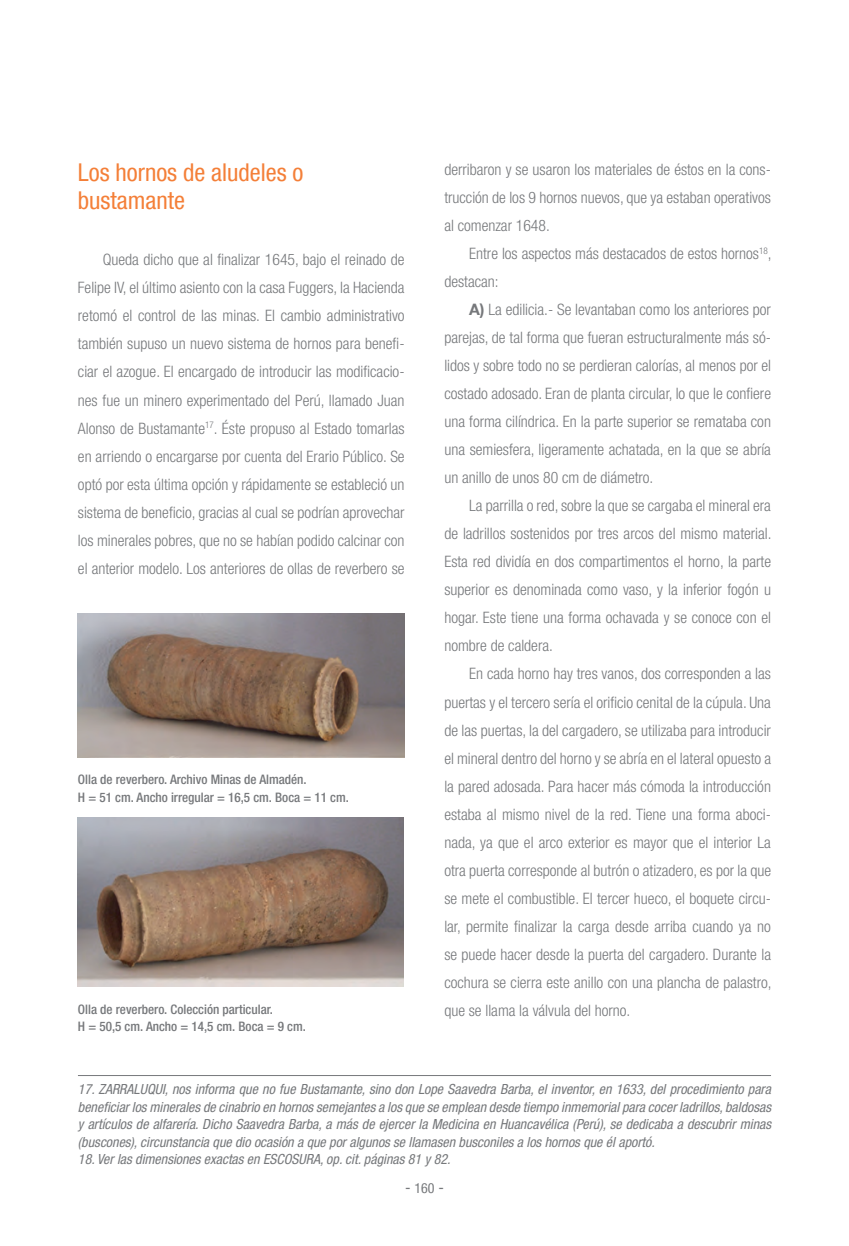
<style>
.page{position:relative;width:849px;height:1246px;background:#fff}
.page>*{position:absolute;margin:0;border:0;box-sizing:border-box;transform-origin:0 0}
.t1{font:condensed 24.5px/28px "Helvetica Neue LT Com";color:#f47f38}
.t2{font:300 condensed 15.75px/28px "Helvetica Neue LT Com";color:#76787b;text-align:justify}
.t3{font:italic condensed 14px/17.5px "Helvetica Neue LT Com";color:#76787b;text-align:justify}
.t4{font:condensed 14px "Helvetica Neue LT Com";color:#76787b}
.t5{font:500 condensed 13.12px/17.5px "Helvetica Neue LT Com";color:#76787b}
.s1{font-weight:700;font-stretch:normal}
.s2{font-size:15.75px}
</style>
<div class="page">
<img style="left:78px;top:613px;width:326px;height:144px">
<img style="left:78px;top:817px;width:325px;height:169px">
<hr style="left:78px;top:1074px;width:692px;height:1px;background:#76787b">
<h1 class="t1" style="left:78px;top:158px;width:227px">Los hornos de aludeles o bustamante</h1>
<p class="t2" style="left:78px;top:246px;width:328px;text-indent:25px">Queda dicho que al finalizar 1645, bajo el reinado de Felipe IV, el último asiento con la casa Fuggers, la Hacienda retomó el control de las minas. El cambio administrativo también supuso un nuevo sistema de hornos para benefi&shy;ciar el azogue. El encargado de introducir las modificacio&shy;nes fue un minero experimentado del Perú, llamado Juan Alonso de Bustamante<sup>17</sup>. Éste propuso al Estado tomarlas en arriendo o encargarse por cuenta del Erario Público. Se optó por esta última opción y rápidamente se estableció un sistema de beneficio, gracias al cual se podrían aprovechar los minerales pobres, que no se habían podido calcinar con el anterior modelo. Los anteriores de ollas de reverbero se</p>
<p class="t5" style="left:78px;top:770px;width:272px">Olla de reverbero. Archivo Minas de Almadén.<br>H = 51 cm. Ancho irregular = 16,5 cm. Boca = 11 cm.</p>
<p class="t5" style="left:78px;top:999px;width:229px">Olla de reverbero. Colección particular.<br>H = 50,5 cm. Ancho = 14,5 cm. Boca = 9 cm.</p>
<p class="t2" style="left:444px;top:155px;width:328px">derribaron y se usaron los materiales de éstos en la cons&shy;trucción de los 9 hornos nuevos, que ya estaban operativos al comenzar 1648.</p>
<p class="t2" style="left:444px;top:239px;width:328px;text-indent:25px">Entre los aspectos más destacados de estos hornos<sup>18</sup>, destacan:</p>
<p class="t2" style="left:444px;top:295px;width:328px;text-indent:25px"><span class="s1">A)</span> La edilicia.- Se levantaban como los anteriores por parejas, de tal forma que fueran estructuralmente más só&shy;lidos y sobre todo no se perdieran calorías, al menos por el costado adosado. Eran de planta circular, lo que le confiere una forma cilíndrica. En la parte superior se remataba con una semiesfera, ligeramente achatada, en la que se abría un anillo de unos 80 cm de diámetro.</p>
<p class="t2" style="left:444px;top:491px;width:328px;text-indent:25px">La parrilla o red, sobre la que se cargaba el mineral era de ladrillos sostenidos por tres arcos del mismo material.<br>Esta red dividía en dos compartimentos el horno, la parte superior es denominada como vaso, y la inferior fogón u hogar. Este tiene una forma ochavada y se conoce con el nombre de caldera.</p>
<p class="t2" style="left:444px;top:659px;width:328px;text-indent:25px">En cada horno hay tres vanos, dos corresponden a las puertas y el tercero sería el orificio cenital de la cúpula. Una de las puertas, la del cargadero, se utilizaba para introducir el mineral dentro del horno y se abría en el lateral opuesto a la pared adosada. Para hacer más cómoda la introducción estaba al mismo nivel de la red. Tiene una forma aboci&shy;nada, ya que el arco exterior es mayor que el interior La otra puerta corresponde al butrón o atizadero, es por la que se mete el combustible. El tercer hueco, el boquete circu&shy;lar, permite finalizar la carga desde arriba cuando ya no se puede hacer desde la puerta del cargadero. Durante la cochura se cierra este anillo con una plancha de palastro, que se llama la válvula del horno.</p>
<p class="t3" style="left:78px;top:1080px;width:694px">17. ZARRALUQUI, nos informa que no fue Bustamante, sino don Lope Saavedra Barba, el inventor, en 1633, del procedimiento para beneficiar los minerales de cinabrio en hornos semejantes a los que se emplean desde tiempo inmemorial para cocer ladrillos, baldosas y artículos de alfarería. Dicho Saavedra Barba, a más de ejercer la Medicina en Huancavélica (Perú), se dedicaba a descubrir minas (buscones), circunstancia que dio ocasión a que por algunos se llamasen busconiles a los hornos que él aportó.</p>
<p class="t3" style="left:78px;top:1150px;width:374px">18. Ver las dimensiones exactas en ESCOSURA, op. cit. páginas 81 y 82.</p>
<p class="t4" style="left:405px;top:1179px;width:40px"><span class="s2">-</span> 160 <span class="s2">-</span></p>
</div>
